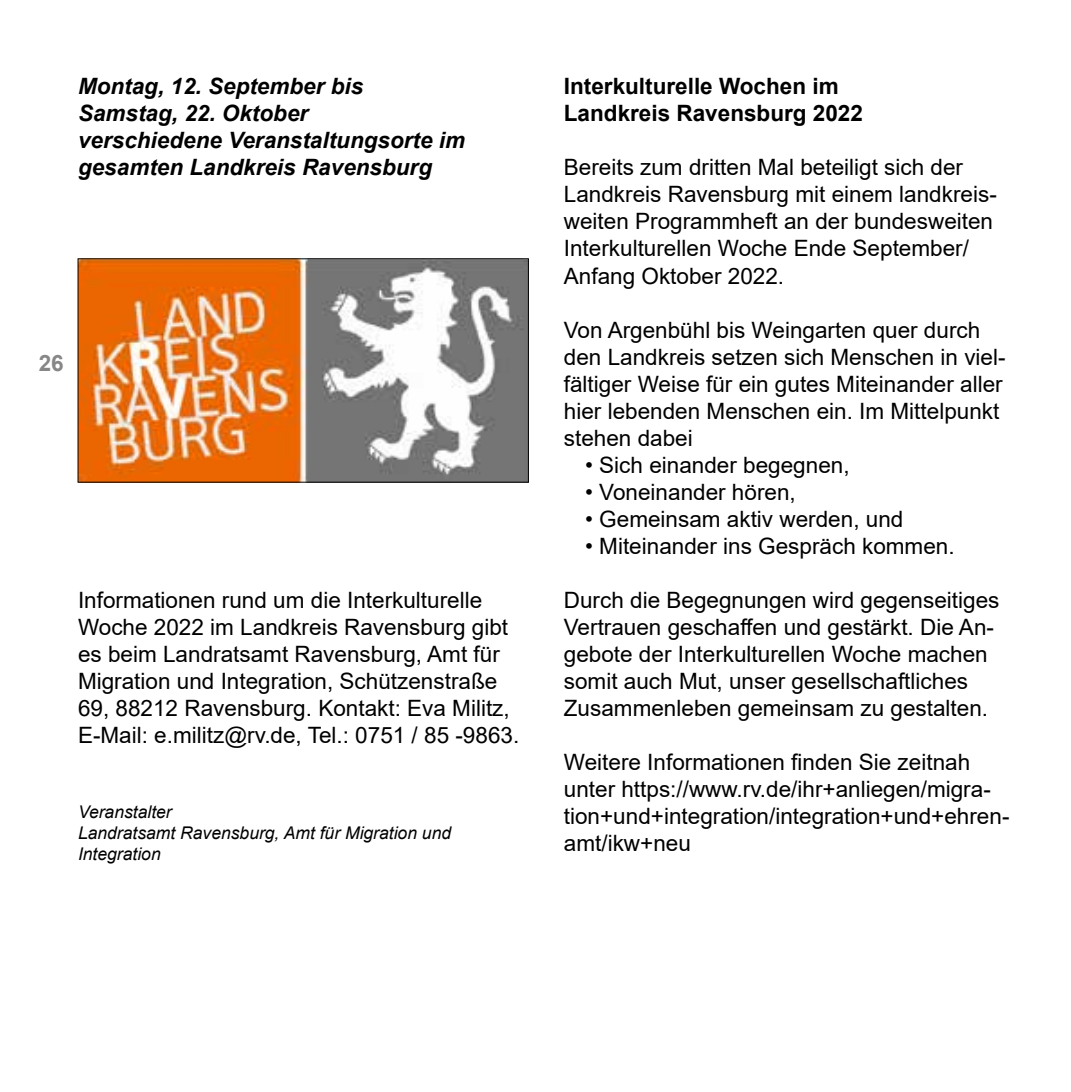
<style>
.page{position:relative;width:1071px;height:1092px;background:#fff}
.page>*{position:absolute;margin:0;border:0;box-sizing:border-box;transform-origin:0 0}
.t1{font:22.5px/27px "Arial";color:#000}
.t2{font:italic 700 22.5px/27px "Arial";color:#000}
.t3{font:700 22.5px/27px "Arial";color:#000}
.t4{font:700 22.5px "Arial";color:#878787}
.t5{font:italic 17.5px/21px "Arial";color:#000}
</style>
<div class="page">
<img style="left:80px;top:260px;width:446px;height:220px">
<p class="t2" style="left:78px;top:74px;width:388px">Montag, 12. September bis<br>Samstag, 22. Oktober<br>verschiedene Veranstaltungsorte im gesamten Landkreis Ravensburg</p>
<p class="t4" style="left:39px;top:347px;width:27px">26</p>
<p class="t1" style="left:78px;top:586px;width:442px">Informationen rund um die Interkulturelle Woche 2022 im Landkreis Ravensburg gibt es beim Landratsamt Ravensburg, Amt für Migration und Integration, Schützenstraße 69, 88212 Ravensburg. Kontakt: Eva Militz, E-Mail: e.militz@rv.de, Tel.: 0751 / 85 -9863.</p>
<p class="t5" style="left:78px;top:801px;width:374px">Veranstalter<br>Landratsamt Ravensburg, Amt für Migration und<br>Integration</p>
<p class="t3" style="left:563px;top:73px;width:300px">Interkulturelle Wochen im<br>Landkreis Ravensburg 2022</p>
<p class="t1" style="left:563px;top:154px;width:434px">Bereits zum dritten Mal beteiligt sich der Landkreis Ravensburg mit einem landkreis&shy;weiten Programmheft an der bundesweiten Interkulturellen Woche Ende September/ Anfang Oktober 2022.</p>
<p class="t1" style="left:563px;top:316px;width:443px">Von Argenbühl bis Weingarten quer durch den Landkreis setzen sich Menschen in viel&shy;fältiger Weise für ein gutes Miteinander aller hier lebenden Menschen ein. Im Mittelpunkt stehen dabei</p>
<p class="t1" style="left:585px;top:451px;width:266px">• Sich einander begegnen,</p>
<p class="t1" style="left:585px;top:478px;width:212px">• Voneinander hören,</p>
<p class="t1" style="left:585px;top:505px;width:319px">• Gemeinsam aktiv werden, und</p>
<p class="t1" style="left:585px;top:532px;width:371px">• Miteinander ins Gespräch kommen.</p>
<p class="t1" style="left:563px;top:586px;width:437px">Durch die Begegnungen wird gegenseitiges Vertrauen geschaffen und gestärkt. Die An&shy;gebote der Interkulturellen Woche machen somit auch Mut, unser gesellschaftliches Zusammenleben gemeinsam zu gestalten.</p>
<p class="t1" style="left:563px;top:748px;width:447px">Weitere Informationen finden Sie zeitnah unter https://www.rv.de/ihr+anliegen/migra&shy;tion+und+integration/integration+und+ehren&shy;amt/ikw+neu</p>
</div>
